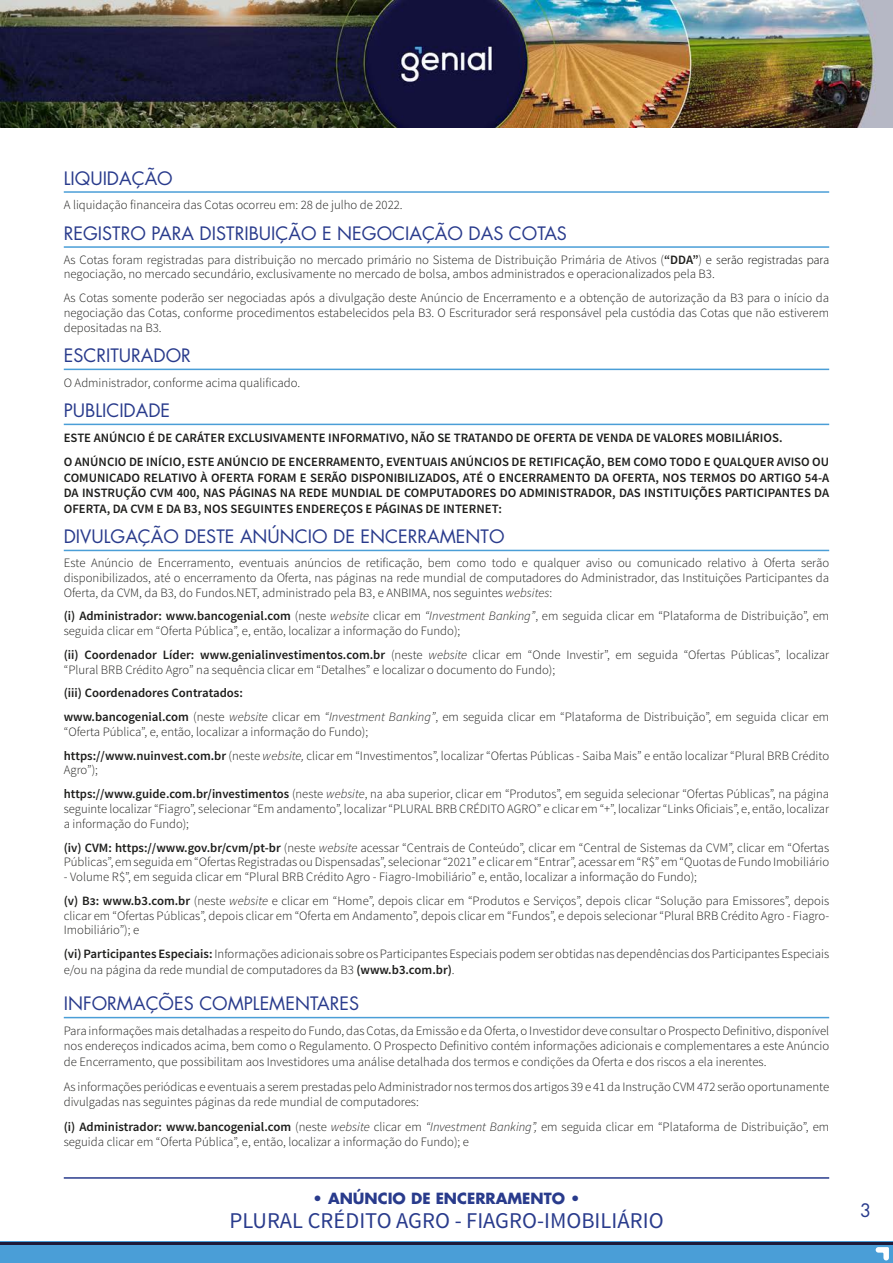
<style>
.page{position:relative;width:893px;height:1263px;background:#fff}
.page>*{position:absolute;margin:0;border:0;box-sizing:border-box;transform-origin:0 0}
.t1{font:22.5px "Source Sans Pro";color:#293b8c}
.t2{font:18px "Futura LT";color:#293b8c}
.t3{font:700 15px "Futura LT";color:#293b8c}
.t4{font:300 12.75px/14.7px "Source Sans Pro";color:#1d1d1b}
.t5{font:600 12.75px/15.5px "Source Sans Pro";color:#1d1d1b}
.s1{font-weight:600}
.s2{font-family:"Myriad Pro"}
.s3{font-style:italic}
</style>
<div class="page">
<hr style="left:64px;top:1177px;width:765px;height:2px;background:#293b8c">
<div style="left:0;top:1242px;width:893px;height:21px;background:#4a9ed7"></div>
<hr style="left:0;top:1242px;width:893px;height:2px;background:#1d1a39">
<svg style="left:876px;top:1247px;width:13px;height:13px"></svg>
<img style="left:0;top:0;width:893px;height:127px">
<hr style="left:64px;top:191px;width:765px;height:2px;background:#4a9ed7">
<hr style="left:64px;top:246px;width:765px;height:2px;background:#4a9ed7">
<hr style="left:64px;top:369px;width:765px;height:1px;background:#4a9ed7">
<hr style="left:64px;top:424px;width:765px;height:1px;background:#4a9ed7">
<hr style="left:64px;top:550px;width:765px;height:1px;background:#4a9ed7">
<hr style="left:64px;top:1017px;width:765px;height:1px;background:#4a9ed7">
<h2 class="t2" style="left:64px;top:167px;width:110px">LIQUIDAÇÃO</h2>
<p class="t4" style="left:64px;top:198px;width:340px">A liquidação financeira das Cotas ocorreu em: 28 de julho de 2022.</p>
<h2 class="t2" style="left:64px;top:222px;width:505px">REGISTRO PARA DISTRIBUIÇÃO E NEGOCIAÇÃO DAS COTAS</h2>
<p class="t4" style="left:64px;top:252px;width:767px">As Cotas foram registradas para distribuição no mercado primário no Sistema de Distribuição Primária de Ativos (<span class="s1">“DDA”</span>) <span class="s2">e serão registradas para </span>negociação, no mercado secundário, exclusivamente no mercado de bolsa, ambos administrados e operacionalizados pela B3.</p>
<p class="t4" style="left:64px;top:291px;width:767px;text-align:justify">As Cotas somente poderão ser negociadas após a divulgação deste Anúncio de Encerramento e a obtenção de autorização da B3 para o início da negociação das Cotas, conforme procedimentos estabelecidos pela B3. O Escriturador será responsável pela custódia das Cotas que não estiverem depositadas na B3.</p>
<h2 class="t2" style="left:64px;top:344px;width:129px">ESCRITURADOR</h2>
<p class="t4" style="left:64px;top:375px;width:238px">O Administrador, conforme acima qualificado.</p>
<h2 class="t2" style="left:64px;top:399px;width:108px">PUBLICIDADE</h2>
<p class="t5" style="left:64px;top:426px;width:767px;line-height:24.5px">ESTE ANÚNCIO É DE CARÁTER EXCLUSIVAMENTE INFORMATIVO, NÃO SE TRATANDO DE OFERTA DE VENDA DE VALORES MOBILIÁRIOS.<br>O ANÚNCIO DE INÍCIO, ESTE ANÚNCIO DE ENCERRAMENTO, EVENTUAIS ANÚNCIOS DE RETIFICAÇÃO, BEM COMO TODO E QUALQUER AVISO OU</p>
<p class="t5" style="left:64px;top:470px;width:767px;text-align:justify">COMUNICADO RELATIVO À OFERTA FORAM E SERÃO DISPONIBILIZADOS, ATÉ O ENCERRAMENTO DA OFERTA, NOS TERMOS DO ARTIGO 54-A DA INSTRUÇÃO CVM 400, NAS PÁGINAS NA REDE MUNDIAL DE COMPUTADORES DO ADMINISTRADOR, DAS INSTITUIÇÕES PARTICIPANTES DA OFERTA, DA CVM E DA B3, NOS SEGUINTES ENDEREÇOS E PÁGINAS DE INTERNET:</p>
<h2 class="t2" style="left:64px;top:525px;width:442px">DIVULGAÇÃO DESTE ANÚNCIO DE ENCERRAMENTO</h2>
<p class="t4" style="left:64px;top:556px;width:767px;text-align:justify">Este Anúncio de Encerramento, eventuais anúncios de retificação, bem como todo e qualquer aviso ou comunicado relativo à Oferta serão disponibilizados, até o encerramento da Oferta, nas páginas na rede mundial de computadores do Administrador, das Instituições Participantes da Oferta, da CVM, da B3, do Fundos.NET, administrado pela B3, e ANBIMA, nos seguintes <span class="s3">websites</span>:</p>
<p class="t4" style="left:64px;top:609px;width:767px"><span class="s1">(i) Administrador: www.bancogenial.com</span> (neste <span class="s3">website</span> clicar em <span class="s3">“Investment Banking”</span>, em seguida clicar em “Plataforma de Distribuição”, em seguida clicar em “Oferta Pública”, e, então, localizar a informação do Fundo);</p>
<p class="t4" style="left:64px;top:647px;width:767px"><span class="s1">(ii) Coordenador Líder: www.genialinvestimentos.com.br</span> (neste <span class="s3">website</span> clicar em “Onde Investir”, em seguida “Ofertas Públicas”, localizar “Plural BRB Crédito Agro” na sequência clicar em “Detalhes” e localizar o documento do Fundo);</p>
<p class="t4" style="left:64px;top:681px;width:767px;line-height:23.7px"><span class="s1">(iii) Coordenadores Contratados:<br>www.bancogenial.com</span> (neste <span class="s3">website</span> clicar em <span class="s3">“Investment Banking”</span>, em seguida clicar em “Plataforma de Distribuição”, em seguida clicar em</p>
<p class="t4" style="left:64px;top:720px;width:767px;line-height:23.7px">“Oferta Pública”, e, então, localizar a informação do Fundo);<br><span class="s1">https://www.nuinvest.com.br</span> (neste <span class="s3">website,</span> clicar em “Investimentos”, localizar “Ofertas Públicas - Saiba Mais” e então localizar “Plural BRB Crédito</p>
<p class="t4" style="left:64px;top:758px;width:767px;line-height:23.7px">Agro”);<br><span class="s1">https://www.guide.com.br/investimentos</span> (neste <span class="s3">website</span>, na aba superior, clicar em “Produtos”, em seguida selecionar “Ofertas Públicas”, na página</p>
<p class="t4" style="left:64px;top:801px;width:767px">seguinte localizar “Fiagro”, selecionar “Em andamento”, localizar “PLURAL BRB CRÉDITO AGRO” e clicar em “+”, localizar “Links Oficiais”, e, então, localizar a informação do Fundo);</p>
<p class="t4" style="left:64px;top:840px;width:767px"><span class="s1">(iv) CVM: https://www.gov.br/cvm/pt-br</span> (neste <span class="s3">website</span> acessar “Centrais de Conteúdo”, clicar em “Central de Sistemas da CVM”, clicar em “Ofertas<br>Públicas”, em seguida em “Ofertas Registradas ou Dispensadas”, selecionar “2021” e clicar em “Entrar”, acessar em “R$” em “Quotas de Fundo Imobiliário</p>
<p class="t4" style="left:64px;top:865px;width:767px;line-height:23.7px">- Volume R$”, em seguida clicar em “Plural BRB Crédito Agro - Fiagro-Imobiliário” e, então, localizar a informação do Fundo);<br><span class="s1">(v) B3: www.b3.com.br</span> (neste <span class="s3">website</span> e clicar em “Home”, depois clicar em “Produtos e Serviços”, depois clicar “Solução para Emissores”, depois</p>
<p class="t4" style="left:64px;top:908px;width:767px">clicar em “Ofertas Públicas”, depois clicar em “Oferta em Andamento”, depois clicar em “Fundos”, e depois selecionar “Plural BRB Crédito Agro - Fiagro-<br>Imobiliário”); e</p>
<p class="t4" style="left:64px;top:946px;width:767px;line-height:15.5px"><span class="s1">(vi) Participantes Especiais:</span> Informações adicionais sobre os Participantes Especiais podem ser obtidas nas dependências dos Participantes Especiais e/ou na página da rede mundial de computadores da B3 <span class="s1">(www.b3.com.br)</span>.</p>
<h2 class="t2" style="left:64px;top:992px;width:297px">INFORMAÇÕES COMPLEMENTARES</h2>
<p class="t4" style="left:64px;top:1023px;width:767px;line-height:15.5px;text-align:justify">Para informações mais detalhadas a respeito do Fundo, das Cotas, da Emissão e da Oferta, o Investidor deve consultar o Prospecto Definitivo, disponível nos endereços indicados acima, bem como o Regulamento. O Prospecto Definitivo contém informações adicionais e complementares a este Anúncio de Encerramento, que possibilitam aos Investidores uma análise detalhada dos termos e condições da Oferta e dos riscos a ela inerentes.</p>
<p class="t4" style="left:64px;top:1078px;width:767px;line-height:15.5px">As informações periódicas e eventuais a serem prestadas pelo Administrador nos termos dos artigos 39 e 41 da Instrução CVM 472 serão oportunamente divulgadas nas seguintes páginas da rede mundial de computadores:</p>
<p class="t4" style="left:64px;top:1118px;width:767px;line-height:15.5px"><span class="s1">(i) Administrador: www.bancogenial.com</span> (neste <span class="s3">website</span> clicar em <span class="s3">“Investment Banking”,</span> em seguida clicar em “Plataforma de Distribuição”, em seguida clicar em “Oferta Pública”, e, então, localizar a informação do Fundo); e</p>
<p class="t3" style="left:313px;top:1188px;width:269px">• ANÚNCIO DE ENCERRAMENTO •</p>
<h1 class="t1" style="left:229px;top:1207px;width:436px">PLURAL CRÉDITO AGRO - FIAGRO-IMOBILIÁRIO</h1>
<h2 class="t2" style="left:860px;top:1199px;width:13px">3</h2>
</div>
